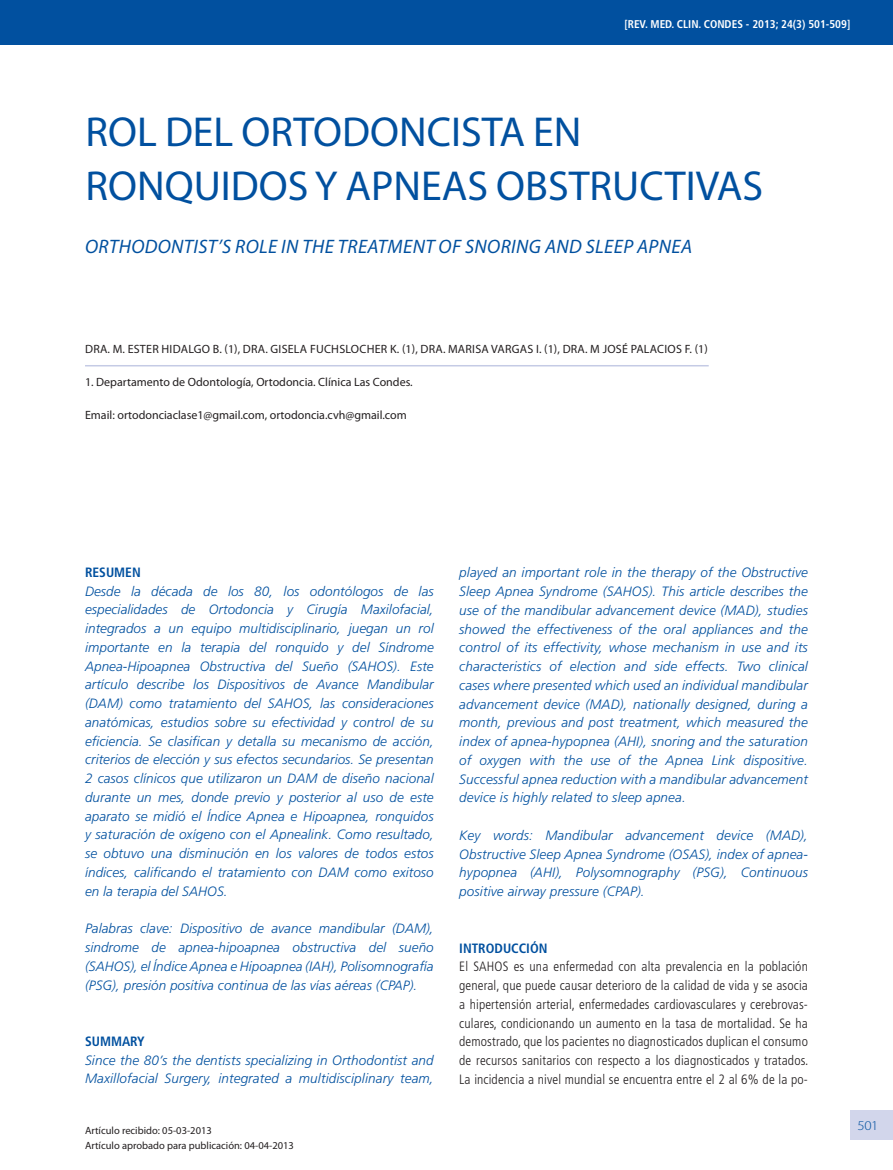
<style>
.page{position:relative;width:893px;height:1170px;background:#fff}
.page>*{position:absolute;margin:0;border:0;box-sizing:border-box;transform-origin:0 0}
.t1{font:42px/54px "Myriad Pro";color:#01509f}
.t2{font:italic 19.5px "Myriad Pro";letter-spacing:.02em;color:#01509f}
.t3{font:italic 300 13.5px/18.8px "Frutiger";letter-spacing:.01em;color:#01509f;text-align:justify}
.t4{font:300 condensed 13.5px/18.8px "Frutiger";letter-spacing:.01em;color:#231f20;text-align:justify}
.t5{font:700 condensed 13.5px "Frutiger";color:#01509f}
.t6{font:300 13.5px "Myriad Pro";color:#01509f;scale:1.1 1}
.t7{font:12px "Myriad Pro";color:#231f20}
.t8{font:700 condensed 11.25px "Frutiger";color:#fff}
.t9{font:10.5px/15.8px "Myriad Pro";color:#231f20}
</style>
<div class="page">
<div style="left:850px;top:1110px;width:43px;height:30px;background:#d2d6eb"></div>
<div style="left:0;top:0;width:893px;height:44px;background:#01509f"></div>
<hr style="left:85px;top:365px;width:624px;height:1px;background:#c5cbe5">
<p class="t8" style="left:624px;top:17px;width:227px">[REV. MED. CLIN. CONDES - 2013; 24(3) 501-509]</p>
<h1 class="t1" style="left:85px;top:105px;width:679px">ROL DEL ORTODONCISTA EN<br>RONQUIDOS Y APNEAS OBSTRUCTIVAS</h1>
<h2 class="t2" style="left:85px;top:234px;width:608px">ORTHODONTIST’S ROLE IN THE TREATMENT OF SNORING AND SLEEP APNEA</h2>
<p class="t7" style="left:85px;top:341px;width:56px">Dra. M. Ester</p>
<p class="t7" style="left:162px;top:341px;width:15px">Hidal</p>
<p class="t7" style="left:194px;top:341px;width:84px">go B. (1), Dra. Gisela</p>
<p class="t7" style="left:310px;top:341px;width:15px">Fuchslocher</p>
<p class="t7" style="left:390px;top:341px;width:75px">K. (1), Dra. Marisa</p>
<p class="t7" style="left:491px;top:341px;width:153px">Vargas I. (1), Dra. M José Palacios</p>
<p class="t7" style="left:685px;top:341px;width:25px">F. (1)</p>
<p class="t7" style="left:85px;top:374px;width:329px">1. Departamento de Odontología, Ortodoncia. Clínica Las Condes.</p>
<p class="t7" style="left:85px;top:407px;width:323px">Email: ortodonciaclase1@gmail.com, ortodoncia.cvh@gmail.com</p>
<p class="t5" style="left:85px;top:564px;width:57px">RESUMEN</p>
<p class="t3" style="left:85px;top:581px;width:350px">Desde la década de los 80, los odontólogos de las especialidades de Ortodoncia y Cirugía Maxilofacial, integrados a un equipo multidisciplinario, juegan un rol importante en la terapia del ronquido y del Síndrome Apnea-Hipoapnea Obstructiva del Sueño (SAHOS). Este artículo describe los Dispositivos de Avance Mandibular (DAM) como tratamiento del SAHOS, las consideraciones anatómicas, estudios sobre su efectividad y control de su eficiencia. Se clasifican y detalla su mecanismo de acción, criterios de elección y sus efectos secundarios. Se presentan 2 casos clínicos que utilizaron un DAM de diseño nacional durante un mes, donde previo y posterior al uso de este aparato se midió el Índice Apnea e Hipoapnea, ronquidos y saturación de oxígeno con el Apnealink. Como resultado, se obtuvo una disminución en los valores de todos estos índices, calificando el tratamiento con DAM como exitoso en la terapia del SAHOS.</p>
<p class="t3" style="left:85px;top:919px;width:350px">Palabras clave: Dispositivo de avance mandibular (DAM), sindrome de apnea-hipoapnea obstructiva del sueño (SAHOS), el Índice Apnea e Hipoapnea (IAH), Polisomnografía (PSG), presión positiva continua de las vías aéreas (CPAP).</p>
<p class="t5" style="left:85px;top:1033px;width:61px">SUMMARY</p>
<p class="t3" style="left:85px;top:1050px;width:350px">Since the 80’s the dentists specializing in Orthodontist and<br>Maxillofacial Surgery, integrated a multidisciplinary team,</p>
<p class="t9" style="left:85px;top:1121px;width:210px">Artículo recibido: 05-03-2013<br>Artículo aprobado para publicación: 04-04-2013</p>
<p class="t3" style="left:459px;top:563px;width:350px">played an important role in the therapy of the Obstructive Sleep Apnea Syndrome (SAHOS). This article describes the use of the mandibular advancement device (MAD), studies showed the effectiveness of the oral appliances and the control of its effectivity, whose mechanism in use and its characteristics of election and side effects. Two clinical cases where presented which used an individual mandibular advancement device (MAD), nationally designed, during a month, previous and post treatment, which measured the index of apnea-hypopnea (AHI), snoring and the saturation of oxygen with the use of the Apnea Link dispositive.<br>Successful apnea reduction with a mandibular advancement device is highly related to sleep apnea.</p>
<p class="t3" style="left:459px;top:825px;width:350px">Key words: Mandibular advancement device (MAD), Obstructive Sleep Apnea Syndrome (OSAS), index of apnea&shy;hypopnea (AHI), Polysomnography (PSG), Continuous positive airway pressure (CPAP).</p>
<p class="t5" style="left:459px;top:939px;width:90px">INTRODUCCIÓN</p>
<p class="t4" style="left:459px;top:957px;width:351px">El SAHOS es una enfermedad con alta prevalencia en la población general, que puede causar deterioro de la calidad de vida y se asocia a hipertensión arterial, enfermedades cardiovasculares y cerebrovas&shy;culares, condicionando un aumento en la tasa de mortalidad. Se ha demostrado, que los pacientes no diagnosticados duplican el consumo de recursos sanitarios con respecto a los diagnosticados y tratados.<br>La incidencia a nivel mundial se encuentra entre el 2 al 6% de la po-</p>
<p class="t6" style="left:857px;top:1117px;width:21px">501</p>
</div>
